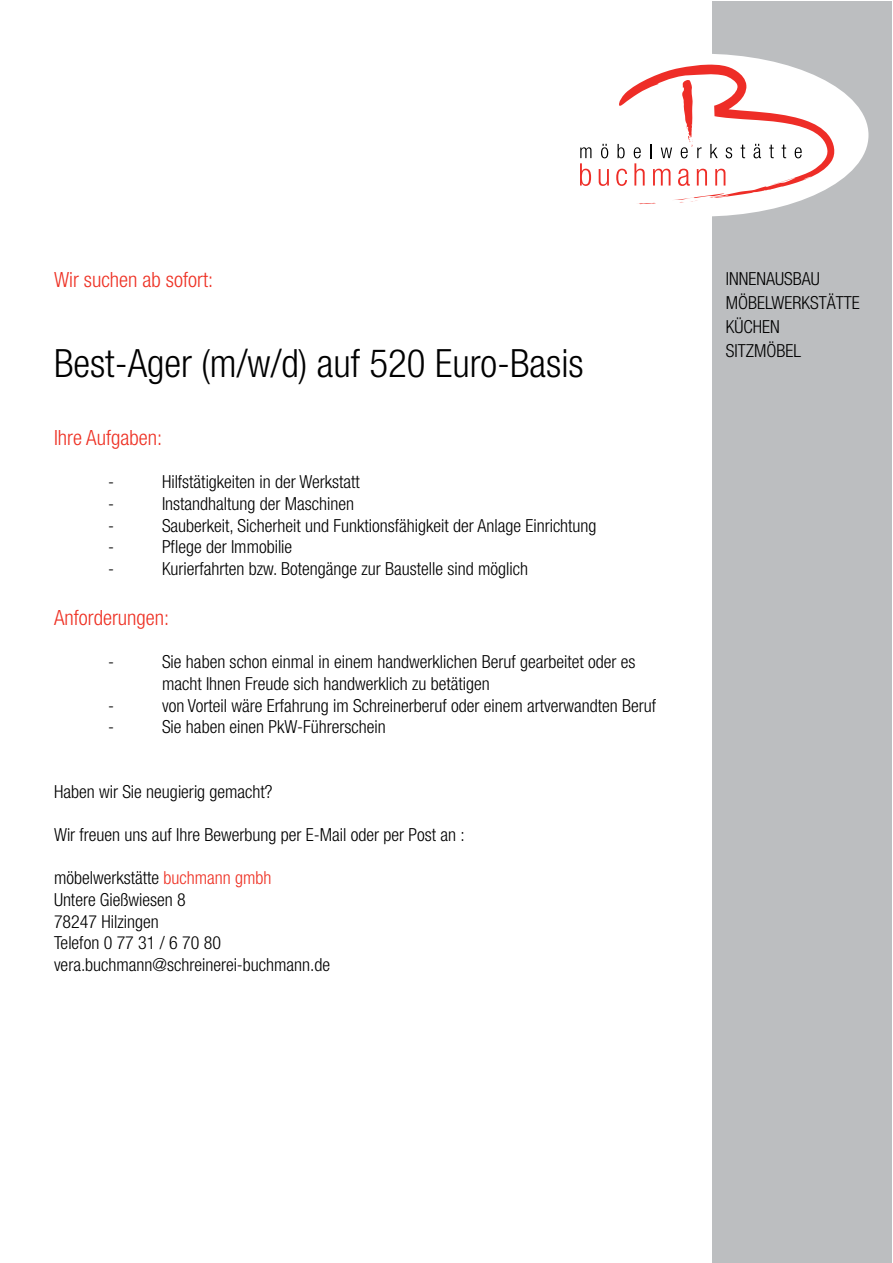
<style>
.page{position:relative;width:893px;height:1263px;background:#fff}
.page>*{position:absolute;margin:0;border:0;box-sizing:border-box;transform-origin:0 0}
.t1{font:300 condensed 39px "Helvetica Neue";color:#000}
.t2{font:300 condensed 21px "Helvetica Neue";color:#ee3124}
.t3{font:300 condensed 18px/21.6px "Helvetica Neue";color:#000}
.s1{color:#ee3124}
</style>
<div class="page">
<div style="left:713px;top:1px;width:179px;height:1261px;background:#bcbec0"></div>
<div style="left:534px;top:54px;width:334px;height:162px;background:#fff;border-radius:50%"></div>
<svg style="left:599px;top:169px;width:10px;height:17px"></svg>
<svg style="left:580px;top:147px;width:11px;height:39px"></svg>
<svg style="left:601px;top:144px;width:7px;height:14px"></svg>
<svg style="left:616px;top:65px;width:218px;height:139px"></svg>
<p class="t2" style="left:54px;top:267px;width:161px">Wir suchen ab sofort:</p>
<h1 class="t1" style="left:54px;top:341px;width:531px">Best-Ager (m/w/d) auf 520 Euro-Basis</h1>
<p class="t2" style="left:54px;top:426px;width:110px">Ihre Aufgaben:</p>
<p class="t3" style="left:108px;top:471px;width:7px">-</p>
<p class="t3" style="left:162px;top:471px;width:199px">Hilfstätigkeiten in der Werkstatt</p>
<p class="t3" style="left:108px;top:493px;width:7px">-</p>
<p class="t3" style="left:162px;top:493px;width:194px">Instandhaltung der Maschinen</p>
<p class="t3" style="left:108px;top:514px;width:7px">-</p>
<p class="t3" style="left:162px;top:514px;width:436px">Sauberkeit, Sicherheit und Funktionsfähigkeit der Anlage Einrichtung</p>
<p class="t3" style="left:108px;top:536px;width:7px">-</p>
<p class="t3" style="left:162px;top:536px;width:132px">Pflege der Immobilie</p>
<p class="t3" style="left:108px;top:557px;width:7px">-</p>
<p class="t3" style="left:162px;top:557px;width:368px">Kurierfahrten bzw. Botengänge zur Baustelle sind möglich</p>
<p class="t2" style="left:54px;top:606px;width:117px">Anforderungen:</p>
<p class="t3" style="left:108px;top:651px;width:7px">-</p>
<p class="t3" style="left:162px;top:651px;width:475px">Sie haben schon einmal in einem handwerklichen Beruf gearbeitet oder es macht Ihnen Freude sich handwerklich zu betätigen</p>
<p class="t3" style="left:108px;top:694px;width:7px">-</p>
<p class="t3" style="left:162px;top:694px;width:496px">von Vorteil wäre Erfahrung im Schreinerberuf oder einem artverwandten Beruf</p>
<p class="t3" style="left:108px;top:716px;width:7px">-</p>
<p class="t3" style="left:162px;top:716px;width:225px">Sie haben einen PkW-Führerschein</p>
<p class="t3" style="left:54px;top:781px;width:220px">Haben wir Sie neugierig gemacht?</p>
<p class="t3" style="left:54px;top:824px;width:412px">Wir freuen uns auf Ihre Bewerbung per E-Mail oder per Post an :</p>
<p class="t3" style="left:54px;top:867px;width:278px">möbelwerkstätte <span class="s1">buchmann gmbh<br></span>Untere Gießwiesen 8<br>78247 Hilzingen<br>Telefon 0 77 31 / 6 70 80 vera.buchmann@schreinerei-buchmann.de</p>
<p class="t3" style="left:726px;top:267px;width:135px;line-height:24px">INNENAUSBAU<br>MÖBELWERKSTÄTTE<br>KÜCHEN<br>SITZMÖBEL</p>
</div>
